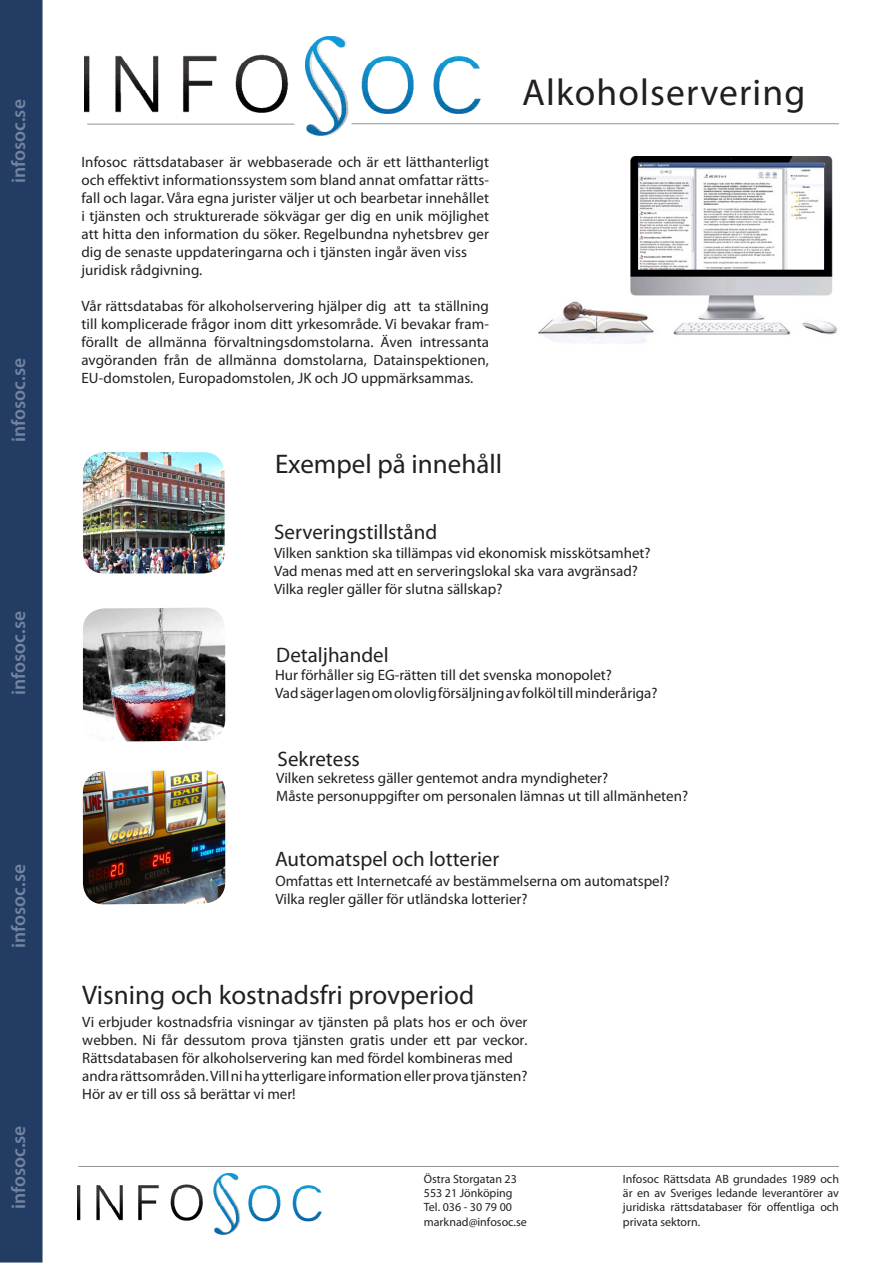
<style>
.page{position:relative;width:893px;height:1263px;background:#fff}
.page>*{position:absolute;margin:0;border:0;box-sizing:border-box;transform-origin:0 0}
.t1{font:37.5px "Myriad Pro";letter-spacing:.03em;color:#231f20}
.t2{font:27px "Myriad Pro";color:#231f20}
.t3{font:21px "Myriad Pro";color:#231f20}
.t4{font:600 19.5px "Myriad Pro";color:#7384a3}
.t5{font:15px/18px "Myriad Pro";color:#231f20;text-align:justify}
.t6{font:12px/14.4px "Myriad Pro";color:#231f20;text-align:justify}
</style>
<div class="page">
<img style="left:538px;top:157px;width:299px;height:186px">
<div style="left:1px;top:0;width:41px;height:1262px;background:#233c63"></div>
<div style="left:0;top:0;width:43px;height:1262px;border:2px solid #233c63"></div>
<hr style="left:78px;top:1166px;width:761px;height:1px;background:#939598">
<img style="left:77px;top:1173px;width:245px;height:61px">
<img style="left:83px;top:608px;width:142px;height:134px">
<img style="left:83px;top:452px;width:142px;height:121px">
<img style="left:83px;top:770px;width:142px;height:134px">
<img style="left:85px;top:37px;width:395px;height:99px">
<hr style="left:87px;top:124px;width:207px;height:1px;background:#939598">
<hr style="left:351px;top:123px;width:488px;height:1px;background:#939598">
<p class="t4" style="left:6px;top:183px;width:85px;rotate:-90deg">infosoc.se</p>
<p class="t4" style="left:6px;top:442px;width:85px;rotate:-90deg">infosoc.se</p>
<p class="t4" style="left:6px;top:695px;width:85px;rotate:-90deg">infosoc.se</p>
<p class="t4" style="left:6px;top:948px;width:85px;rotate:-90deg">infosoc.se</p>
<p class="t4" style="left:6px;top:1209px;width:85px;rotate:-90deg">infosoc.se</p>
<p class="t5" style="left:81px;top:153px;width:409px">Infosoc rättsdatabaser är webbaserade och är ett lätthanterligt och effektivt informationssystem som bland annat omfattar rätts&shy;fall och lagar. Våra egna jurister väljer ut och bearbetar innehållet i tjänsten och strukturerade sökvägar ger dig en unik möjlighet att hitta den information du söker. Regelbundna nyhetsbrev ger dig de senaste uppdateringarna och i tjänsten ingår även viss</p>
<p class="t5" style="left:81px;top:261px;width:122px">juridisk rådgivning.</p>
<p class="t5" style="left:81px;top:297px;width:409px">Vår rättsdatabas för alkoholservering hjälper dig att ta ställning till komplicerade frågor inom ditt yrkesområde. Vi bevakar fram&shy;förallt de allmänna förvaltningsdomstolarna. Även intressanta avgöranden från de allmänna domstolarna, Datainspektionen, EU-domstolen, Europadomstolen, JK och JO uppmärksammas.</p>
<p class="t1" style="left:522px;top:69px;width:285px">Alkoholservering</p>
<p class="t2" style="left:275px;top:447px;width:229px">Exempel på innehåll</p>
<p class="t3" style="left:274px;top:519px;width:165px">Serveringstillstånd</p>
<p class="t5" style="left:274px;top:544px;width:378px">Vilken sanktion ska tillämpas vid ekonomisk misskötsamhet?</p>
<p class="t5" style="left:274px;top:562px;width:365px">Vad menas med att en serveringslokal ska vara avgränsad?</p>
<p class="t5" style="left:274px;top:580px;width:230px">Vilka regler gäller för slutna sällskap?</p>
<p class="t3" style="left:276px;top:642px;width:114px">Detaljhandel</p>
<p class="t5" style="left:275px;top:666px;width:338px">Hur förhåller sig EG-rätten till det svenska monopolet?</p>
<p class="t5" style="left:275px;top:684px;width:384px">Vad säger lagen om olovlig försäljning av folköl till minderåriga?</p>
<p class="t3" style="left:278px;top:746px;width:84px">Sekretess</p>
<p class="t5" style="left:276px;top:768px;width:333px">Vilken sekretess gäller gentemot andra myndigheter?</p>
<p class="t5" style="left:276px;top:786px;width:413px">Måste personuppgifter om personalen lämnas ut till allmänheten?</p>
<p class="t3" style="left:275px;top:846px;width:226px">Automatspel och lotterier</p>
<p class="t5" style="left:275px;top:872px;width:395px">Omfattas ett Internetcafé av bestämmelserna om automatspel?</p>
<p class="t5" style="left:275px;top:890px;width:254px">Vilka regler gäller för utländska lotterier?</p>
<p class="t2" style="left:82px;top:979px;width:394px">Visning och kostnadsfri provperiod</p>
<p class="t5" style="left:82px;top:1013px;width:447px">Vi erbjuder kostnadsfria visningar av tjänsten på plats hos er och över webben. Ni får dessutom prova tjänsten gratis under ett par veckor.<br>Rättsdatabasen för alkoholservering kan med fördel kombineras med</p>
<p class="t5" style="left:82px;top:1067px;width:447px">andra rättsområden. Vill ni ha ytterligare information eller prova tjänsten?<br>Hör av er till oss så berättar vi mer!</p>
<p class="t6" style="left:424px;top:1171px;width:95px">Östra Storgatan 23</p>
<p class="t6" style="left:424px;top:1185px;width:90px">553 21 Jönköping</p>
<p class="t6" style="left:424px;top:1200px;width:90px">Tel. 036 - 30 79 00</p>
<p class="t6" style="left:424px;top:1214px;width:104px">marknad@infosoc.se</p>
<p class="t6" style="left:623px;top:1171px;width:218px">Infosoc Rättsdata AB grundades 1989 och är en av Sveriges ledande leverantörer av juridiska rättsdatabaser för offentliga och privata sektorn.</p>
</div>
